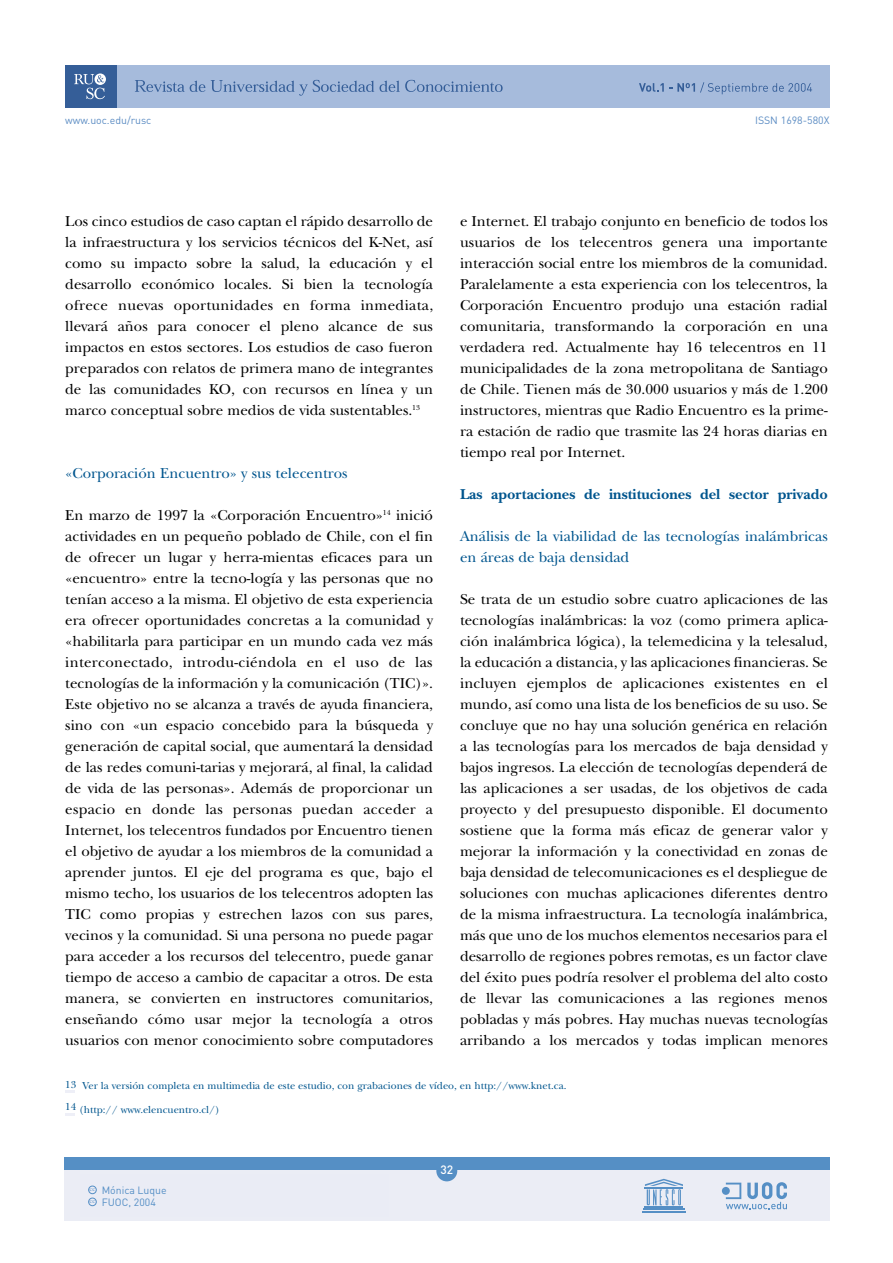
<style>
.page{position:relative;width:893px;height:1263px;background:#fff}
.page>*{position:absolute;margin:0;border:0;box-sizing:border-box;transform-origin:0 0}
.t1{font:15px/21px "New Baskerville";color:#000;text-align:justify}
.t2{font:15px/21px "New Baskerville";color:#00558e}
.t3{font:700 15px "New Baskerville";color:#00558e}
.t4{font:500 12px "DIN";color:#fff}
.t5{font:10.5px "New Baskerville";color:#00558e}
.t6{font:10.5px "DIN";color:#5b8cc3}
.t7{font:10.5px "DIN";color:#548ec5}
.t8{font:600 3.9px "Adobe Caslon Pro";color:#548ec5}
</style>
<div class="page">
<div style="left:64px;top:1157px;width:765px;height:13px;background:#558fc5"></div>
<div style="left:64px;top:1170px;width:765px;height:50px;background:#ebedf5"></div>
<hr style="left:645px;top:1206px;width:38px;height:1px;background:#558fc5">
<hr style="left:643px;top:1208px;width:42px;height:2px;background:#558fc5">
<hr style="left:642px;top:1211px;width:44px;height:2px;background:#558fc5">
<svg style="left:645px;top:1179px;width:38px;height:26px"></svg>
<div style="left:436px;top:1160px;width:21px;height:21px;background:#558fc5;border-radius:50%"></div>
<svg style="left:722px;top:1182px;width:65px;height:27px"></svg>
<div style="left:86px;top:65px;width:743px;height:43px;background:#a6bbdc"></div>
<svg style="left:135px;top:80px;width:70px;height:12px"></svg>
<svg style="left:211px;top:80px;width:292px;height:16px"></svg>
<svg style="left:639px;top:82px;width:173px;height:12px"></svg>
<div style="left:65px;top:65px;width:52px;height:43px;background:#355e98"></div>
<svg style="left:74px;top:73px;width:32px;height:26px"></svg>
<svg style="left:65px;top:1090px;width:10px;height:3px"></svg>
<svg style="left:65px;top:1113px;width:10px;height:2px"></svg>
<div style="left:88px;top:1186px;width:8px;height:8px;border:1px solid #548ec5;border-radius:50%"></div>
<div style="left:88px;top:1198px;width:8px;height:8px;border:1px solid #548ec5;border-radius:50%"></div>
<p class="t6" style="left:65px;top:113px;width:88px">www.uoc.edu/rusc</p>
<p class="t6" style="left:755px;top:113px;width:76px">ISSN 1698-580X</p>
<p class="t1" style="left:460px;top:211px;width:369px">e Internet. El trabajo conjunto en beneficio de todos los usuarios de los telecentros genera una importante interacción social entre los miembros de la comunidad.<br>Paralelamente a esta experiencia con los telecentros, la Corporación Encuentro produjo una estación radial comunitaria, transformando la corporación en una verdadera red. Actualmente hay 16 telecentros en 11 municipalidades de la zona metropolitana de Santiago de Chile. Tienen más de 30.000 usuarios y más de 1.200 instructores, mientras que Radio Encuentro es la prime&shy;ra estación de radio que trasmite las 24 horas diarias en tiempo real por Internet.</p>
<p class="t3" style="left:460px;top:485px;width:369px">Las aportaciones de instituciones del sector privado</p>
<p class="t2" style="left:460px;top:526px;width:369px">Análisis de la viabilidad de las tecnologías inalámbricas en áreas de baja densidad</p>
<p class="t1" style="left:460px;top:589px;width:369px">Se trata de un estudio sobre cuatro aplicaciones de las tecnologías inalámbricas: la voz (como primera aplica&shy;ción inalámbrica lógica), la telemedicina y la telesalud, la educación a distancia, y las aplicaciones financieras. Se incluyen ejemplos de aplicaciones existentes en el mundo, así como una lista de los beneficios de su uso. Se concluye que no hay una solución genérica en relación a las tecnologías para los mercados de baja densidad y bajos ingresos. La elección de tecnologías dependerá de las aplicaciones a ser usadas, de los objetivos de cada proyecto y del presupuesto disponible. El documento sostiene que la forma más eficaz de generar valor y mejorar la información y la conectividad en zonas de baja densidad de telecomunicaciones es el despliegue de soluciones con muchas aplicaciones diferentes dentro de la misma infraestructura. La tecnología inalámbrica, más que uno de los muchos elementos necesarios para el desarrollo de regiones pobres remotas, es un factor clave del éxito pues podría resolver el problema del alto costo de llevar las comunicaciones a las regiones menos pobladas y más pobres. Hay muchas nuevas tecnologías arribando a los mercados y todas implican menores</p>
<p class="t5" style="left:65px;top:1079px;width:503px">13 Ver la versión completa en multimedia de este estudio, con grabaciones de vídeo, en http://www.knet.ca.</p>
<p class="t5" style="left:65px;top:1103px;width:156px">14 (http:// www.elencuentro.cl/)</p>
<p class="t1" style="left:65px;top:211px;width:369px">Los cinco estudios de caso captan el rápido desarrollo de la infraestructura y los servicios técnicos del K-Net, así como su impacto sobre la salud, la educación y el desarrollo económico locales. Si bien la tecnología ofrece nuevas oportunidades en forma inmediata, llevará años para conocer el pleno alcance de sus impactos en estos sectores. Los estudios de caso fueron preparados con relatos de primera mano de integrantes de las comunidades KO, con recursos en línea y un marco conceptual sobre medios de vida sustentables.<sup>13</sup></p>
<p class="t2" style="left:65px;top:463px;width:284px">«Corporación Encuentro» y sus telecentros</p>
<p class="t1" style="left:65px;top:505px;width:369px">En marzo de 1997 la «Corporación Encuentro»<sup>14</sup> inició actividades en un pequeño poblado de Chile, con el fin de ofrecer un lugar y herra-mientas eficaces para un «encuentro» entre la tecno-logía y las personas que no tenían acceso a la misma. El objetivo de esta experiencia era ofrecer oportunidades concretas a la comunidad y «habilitarla para participar en un mundo cada vez más interconectado, introdu-ciéndola en el uso de las tecnologías de la información y la comunicación (TIC)».<br>Este objetivo no se alcanza a través de ayuda financiera, sino con «un espacio concebido para la búsqueda y generación de capital social, que aumentará la densidad de las redes comuni-tarias y mejorará, al final, la calidad de vida de las personas». Además de proporcionar un espacio en donde las personas puedan acceder a Internet, los telecentros fundados por Encuentro tienen el objetivo de ayudar a los miembros de la comunidad a aprender juntos. El eje del programa es que, bajo el mismo techo, los usuarios de los telecentros adopten las TIC como propias y estrechen lazos con sus pares, vecinos y la comunidad. Si una persona no puede pagar para acceder a los recursos del telecentro, puede ganar tiempo de acceso a cambio de capacitar a otros. De esta manera, se convierten en instructores comunitarios, enseñando cómo usar mejor la tecnología a otros usuarios con menor conocimiento sobre computadores</p>
<p class="t8" style="left:90px;top:1188px;width:7px">CC</p>
<p class="t7" style="left:102px;top:1183px;width:66px">Mónica Luque</p>
<p class="t8" style="left:90px;top:1200px;width:7px">CC</p>
<p class="t7" style="left:102px;top:1195px;width:56px">FUOC, 2004</p>
<p class="t4" style="left:440px;top:1162px;width:14px">32</p>
</div>
